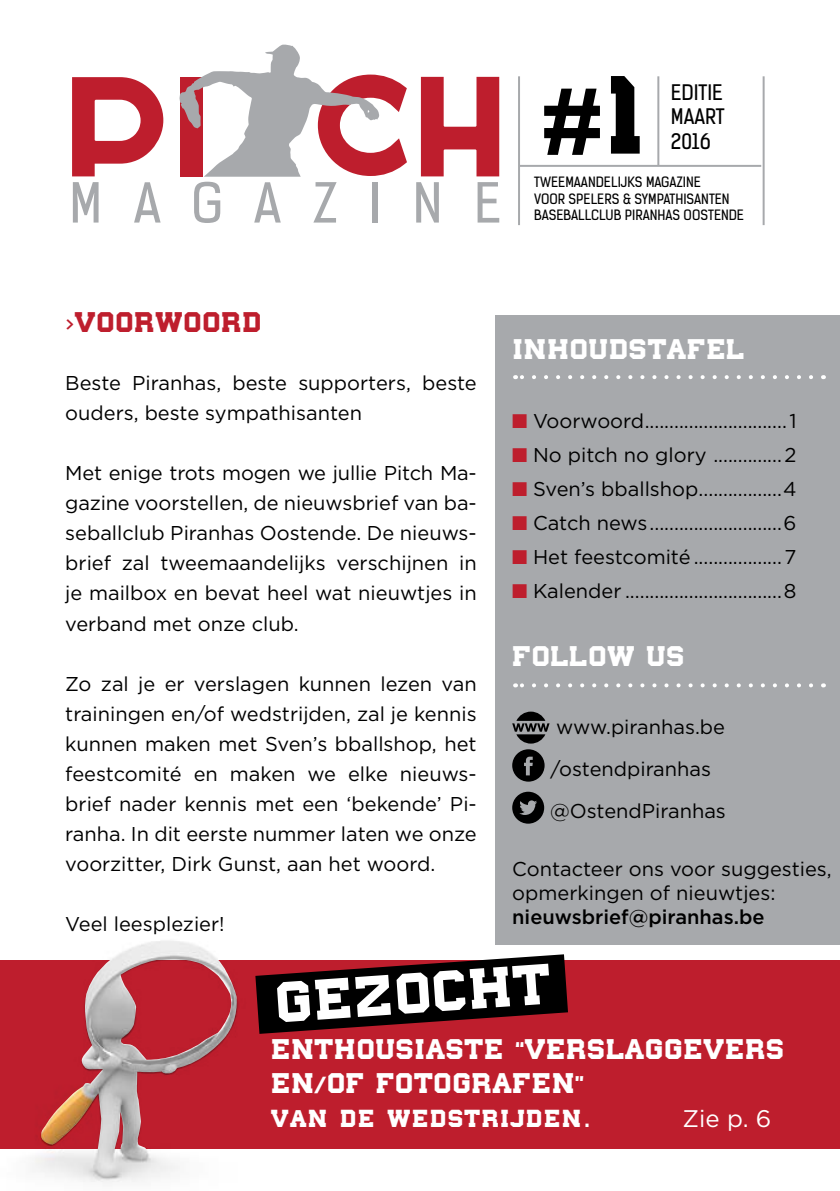
<style>
.page{position:relative;width:840px;height:1191px;background:#fff}
.page>*{position:absolute;margin:0;border:0;box-sizing:border-box;transform-origin:0 0}
.t1{font:700 93.2px "Rockwell";color:#000}
.t2{font:48px "nebraska";color:#fff}
.t3{font:24px/34px "nebraska";color:#fff}
.t4{font:24px "nebraska";color:#be1e2d}
.t5{font:24px "Gotham";color:#fff}
.t6{font:20.4px/24.4px "Kelson Sans";color:#000;text-align:justify}
.t7{font:20px/30px "Gotham";color:#000}
.t8{font:500 20px "Gotham";color:#000}
.t9{font:13.6px/16.2px "Kelson Sans";color:#000}
.s1{font-family:"Kelson Sans"}
.s2{font-family:"nebraska";font-weight:400}
.s3{color:#be1e2d}
.s4{font-family:"Rockwell";font-weight:700}
</style>
<div class="page">
<div style="left:495px;top:315px;width:344px;height:629px;background:#a7a9ac"></div>
<svg style="left:73px;top:182px;width:25px;height:40px"></svg>
<svg style="left:134px;top:182px;width:26px;height:40px"></svg>
<svg style="left:416px;top:182px;width:22px;height:40px"></svg>
<svg style="left:477px;top:182px;width:22px;height:40px"></svg>
<svg style="left:72px;top:77px;width:91px;height:99px"></svg>
<svg style="left:420px;top:77px;width:79px;height:99px"></svg>
<svg style="left:179px;top:44px;width:228px;height:179px"></svg>
<hr style="left:517px;top:76px;width:2px;height:149px;background:#a7a9ac">
<hr style="left:762px;top:76px;width:2px;height:149px;background:#a7a9ac">
<hr style="left:657px;top:76px;width:2px;height:90px;background:#a7a9ac">
<hr style="left:519px;top:165px;width:241px;height:2px;background:#a7a9ac">
<svg style="left:512px;top:712px;width:37px;height:31px"></svg>
<svg style="left:512px;top:749px;width:32px;height:32px"></svg>
<svg style="left:512px;top:791px;width:32px;height:32px"></svg>
<svg style="left:514px;top:375px;width:296px;height:4px"></svg>
<svg style="left:514px;top:683px;width:296px;height:4px"></svg>
<div style="left:0;top:960px;width:839px;height:188px;background:#be1e2d"></div>
<img style="left:0;top:1133px;width:257px;height:50px">
<img style="left:41px;top:941px;width:199px;height:236px">
<svg style="left:255px;top:954px;width:312px;height:79px"></svg>
<p class="t4" style="left:65px;top:311px;width:198px"><span class="s1">&gt;</span>VOORWOORD</p>
<p class="t7" style="left:65px;top:368px;width:413px">Beste Piranhas, beste supporters, beste ouders, beste sympathisanten</p>
<p class="t7" style="left:65px;top:458px;width:413px;text-align:justify">Met enige trots mogen we jullie Pitch Ma&shy;gazine voorstellen, de nieuwsbrief van ba&shy;seballclub Piranhas Oostende. De nieuws&shy;brief zal tweemaandelijks verschijnen in je mailbox en bevat heel wat nieuwtjes in verband met onze club.</p>
<p class="t7" style="left:65px;top:668px;width:413px;text-align:justify">Zo zal je er verslagen kunnen lezen van trainingen en/of wedstrijden, zal je kennis kunnen maken met Sven’s bballshop, het feestcomité en maken we elke nieuws&shy;brief nader kennis met een ‘bekende’ Pi&shy;ranha. In dit eerste nummer laten we onze voorzitter, Dirk Gunst, aan het woord.</p>
<p class="t7" style="left:65px;top:908px;width:161px">Veel leesplezier!</p>
<h1 class="t1" style="left:540px;top:67px;width:106px">#<span class="s2">1</span></h1>
<p class="t9" style="left:534px;top:174px;width:211px">TWEEMAANDELIJKS MAGAZINE<br>VOOR SPELERS &amp; SYMPATHISANTEN<br>BASEBALLCLUB PIRANHAS OOSTENDE</p>
<p class="t6" style="left:670px;top:80px;width:55px">EDITIE MAART 2016</p>
<p class="t3" style="left:512px;top:334px;width:234px">INHOUDSTAFEL</p>
<p class="t7" style="left:512px;top:405px;width:285px"><span class="s3">■</span> Voorwoord.............................1</p>
<p class="t7" style="left:512px;top:439px;width:286px"><span class="s3">■</span> No pitch no glory ..............2</p>
<p class="t7" style="left:512px;top:473px;width:286px"><span class="s3">■</span> Sven’s bballshop.................4</p>
<p class="t7" style="left:512px;top:507px;width:286px"><span class="s3">■</span> Catch news...........................6</p>
<p class="t7" style="left:512px;top:541px;width:286px"><span class="s3">■</span> Het feestcomité ..................7</p>
<p class="t7" style="left:512px;top:575px;width:285px"><span class="s3">■</span> Kalender ................................8</p>
<p class="t3" style="left:512px;top:640px;width:174px">FOLLOW US</p>
<p class="t7" style="left:550px;top:705px;width:177px;line-height:42px">www.piranhas.be /ostendpiranhas @OstendPiranhas</p>
<p class="t7" style="left:512px;top:856px;width:321px;line-height:24px">Contacteer ons voor suggesties, opmerkingen of nieuwtjes:</p>
<p class="t8" style="left:512px;top:903px;width:254px">nieuwsbrief@piranhas.be</p>
<h2 class="t2" style="left:273px;top:981px;width:278px;rotate:-4deg">GEZOCHT</h2>
<p class="t3" style="left:270px;top:1033px;width:515px">ENTHOUSIASTE “VERSLAGGEVERS<br>EN<span class="s4">/</span>OF FOTOGRAFEN”<br>van de wedstrijden.</p>
<p class="t5" style="left:682px;top:1102px;width:90px">Zie p. 6</p>
</div>
